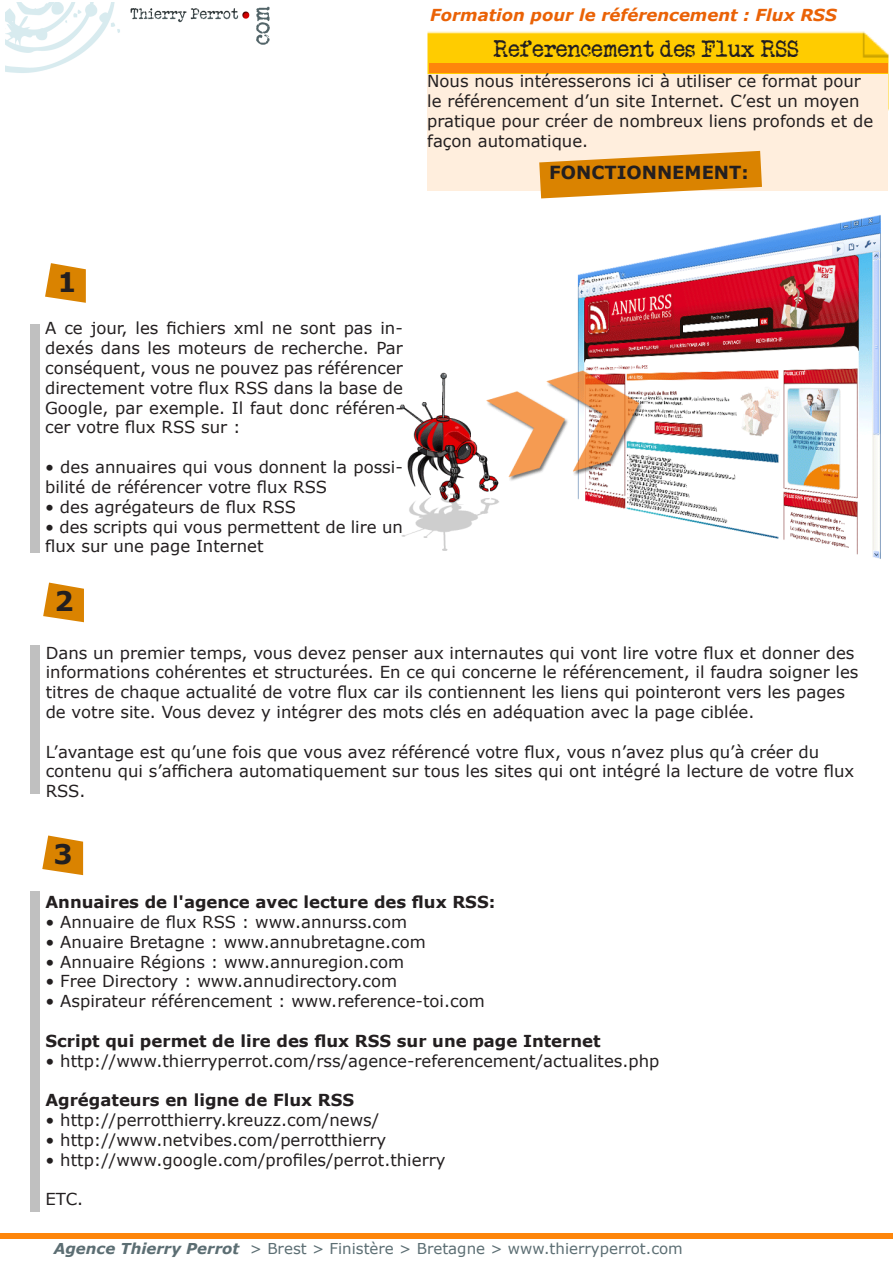
<style>
.page{position:relative;width:893px;height:1263px;background:#fff}
.page>*{position:absolute;margin:0;border:0;box-sizing:border-box;transform-origin:0 0}
.t1{font:700 27px "Verdana";color:#231f20}
.t2{font:24px "Veteran Typewriter";color:#231f20}
.t3{font:700 18px "Verdana";color:#231f20}
.t4{font:16.5px/19.8px "Verdana";color:#231f20}
.t5{font:700 16.5px "Verdana";color:#231f20}
.t6{font:italic 700 16.5px "Verdana";color:#ea6206}
.t7{font:15px "Verdana";color:#5c6e73}
.s1{font-weight:700;font-style:italic}
</style>
<div class="page">
<img style="left:399px;top:215px;width:482px;height:344px">
<svg style="left:45px;top:263px;width:41px;height:40px"></svg>
<img style="left:427px;top:31px;width:462px;height:79px">
<div style="left:430px;top:63px;width:458px;height:10px;background:#fe860b"></div>
<div style="left:427px;top:75px;width:461px;height:116px;background:#fed"></div>
<svg style="left:539px;top:151px;width:223px;height:47px"></svg>
<div style="left:30px;top:324px;width:9px;height:229px;background:#c0c0c0"></div>
<svg style="left:43px;top:583px;width:41px;height:39px"></svg>
<svg style="left:42px;top:835px;width:41px;height:40px"></svg>
<div style="left:0;top:1233px;width:893px;height:5px;background:#fe860b"></div>
<img style="left:5px;top:2px;width:265px;height:71px">
<div style="left:30px;top:891px;width:9px;height:321px;background:#c0c0c0"></div>
<div style="left:30px;top:645px;width:9px;height:149px;background:#c0c0c0"></div>
<p class="t6" style="left:430px;top:4px;width:408px">Formation pour le référencement : Flux RSS</p>
<h2 class="t2" style="left:494px;top:37px;width:307px">Referencement des Flux RSS</h2>
<p class="t4" style="left:427px;top:71px;width:447px">Nous nous intéresserons ici à utiliser ce format pour le référencement d’un site Internet. C’est un moyen pratique pour créer de nombreux liens profonds et de façon automatique.</p>
<p class="t3" style="left:549px;top:161px;width:201px">FONCTIONNEMENT:</p>
<h1 class="t1" style="left:57px;top:265px;width:21px">1</h1>
<p class="t4" style="left:45px;top:318px;width:359px;text-align:justify">A ce jour, les fichiers xml ne sont pas in&shy;dexés dans les moteurs de recherche. Par conséquent, vous ne pouvez pas référencer directement votre flux RSS dans la base de Google, par exemple. Il faut donc référen&shy;cer votre flux RSS sur :</p>
<p class="t4" style="left:45px;top:457px;width:359px">• des annuaires qui vous donnent la possi&shy;bilité de référencer votre flux RSS</p>
<p class="t4" style="left:45px;top:496px;width:252px">• des agrégateurs de flux RSS</p>
<p class="t4" style="left:45px;top:516px;width:359px">• des scripts qui vous permettent de lire un flux sur une page Internet</p>
<h1 class="t1" style="left:54px;top:584px;width:21px">2</h1>
<p class="t4" style="left:46px;top:642px;width:814px">Dans un premier temps, vous devez penser aux internautes qui vont lire votre flux et donner des informations cohérentes et structurées. En ce qui concerne le référencement, il faudra soigner les titres de chaque actualité de votre flux car ils contiennent les liens qui pointeront vers les pages de votre site. Vous devez y intégrer des mots clés en adéquation avec la page ciblée.</p>
<p class="t4" style="left:46px;top:741px;width:810px">L’avantage est qu’une fois que vous avez référencé votre flux, vous n’avez plus qu’à créer du contenu qui s’affichera automatiquement sur tous les sites qui ont intégré la lecture de votre flux<br>RSS.</p>
<h1 class="t1" style="left:53px;top:837px;width:21px">3</h1>
<p class="t5" style="left:45px;top:892px;width:451px">Annuaires de l'agence avec lecture des flux RSS:</p>
<p class="t4" style="left:45px;top:911px;width:363px">• Annuaire de flux RSS : www.annurss.com</p>
<p class="t4" style="left:45px;top:931px;width:382px">• Anuaire Bretagne : www.annubretagne.com</p>
<p class="t4" style="left:45px;top:951px;width:360px">• Annuaire Régions : www.annuregion.com</p>
<p class="t4" style="left:45px;top:971px;width:353px">• Free Directory : www.annudirectory.com</p>
<p class="t4" style="left:45px;top:991px;width:441px">• Aspirateur référencement : www.reference-toi.com</p>
<p class="t5" style="left:45px;top:1030px;width:557px">Script qui permet de lire des flux RSS sur une page Internet</p>
<p class="t4" style="left:45px;top:1050px;width:616px">• http://www.thierryperrot.com/rss/agence-referencement/actualites.php</p>
<p class="t5" style="left:45px;top:1090px;width:310px">Agrégateurs en ligne de Flux RSS</p>
<p class="t4" style="left:45px;top:1109px;width:335px">• http://perrotthierry.kreuzz.com/news/</p>
<p class="t4" style="left:45px;top:1129px;width:342px">• http://www.netvibes.com/perrotthierry</p>
<p class="t4" style="left:45px;top:1149px;width:402px">• http://www.google.com/profiles/perrot.thierry</p>
<p class="t4" style="left:45px;top:1189px;width:39px">ETC.</p>
<p class="t7" style="left:54px;top:1239px;width:631px"><span class="s1">Agence Thierry Perrot</span> &gt; Brest &gt; Finistère &gt; Bretagne &gt; www.thierryperrot.com</p>
</div>
